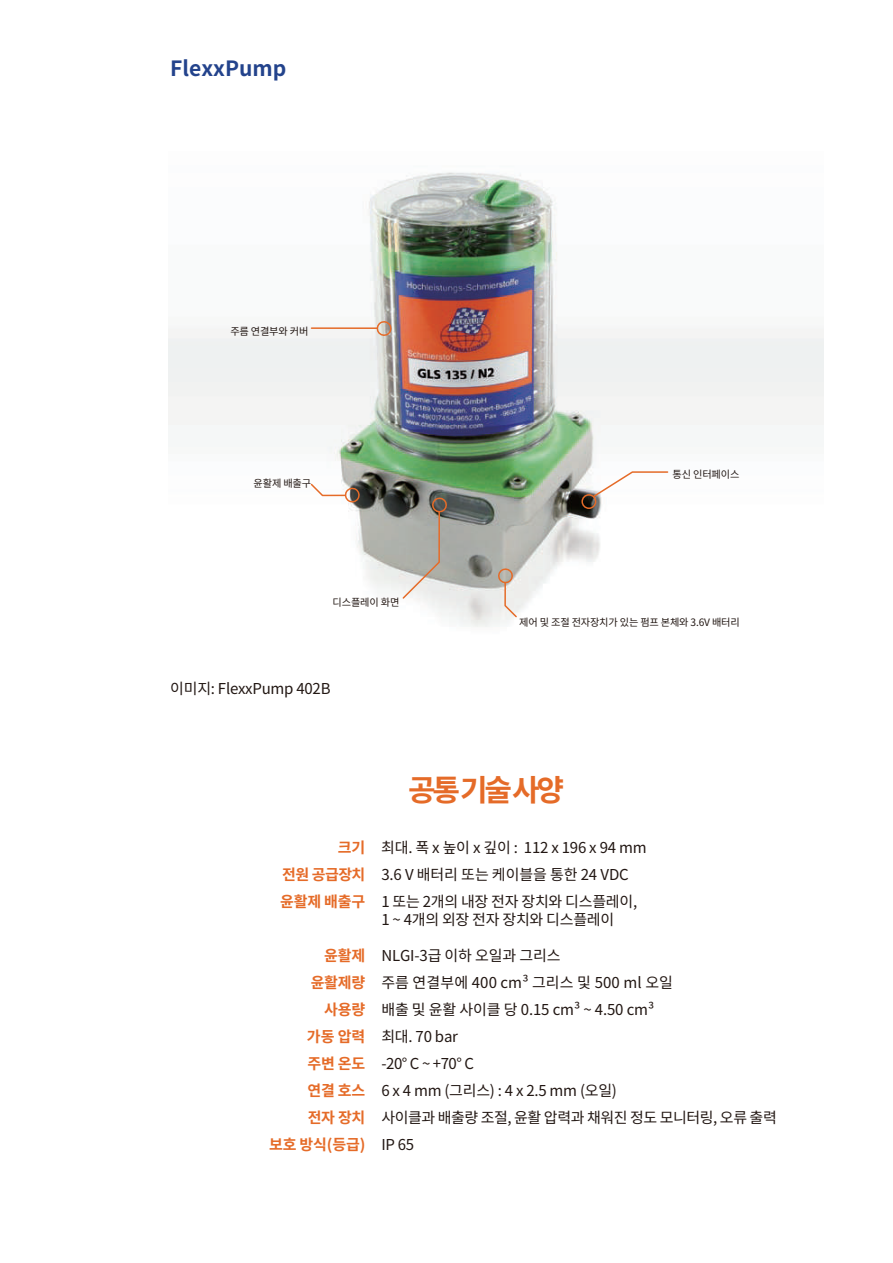
<style>
.page{position:relative;width:893px;height:1263px;background:#fff}
.page>*{position:absolute;margin:0;border:0;box-sizing:border-box;transform-origin:0 0}
.t1{font:700 30px "Noto Sans CJ Kkr";color:#e56b28}
.t2{font:700 21px "Noto Sans CJ Kkr";color:#23438c}
.t3{font:15px/27px "Noto Sans CJ Kkr";letter-spacing:-.015em;color:#221713}
.t4{font:700 15px/27px "Noto Sans CJ Kkr";letter-spacing:-.01em;color:#e56b28;text-align:justify}
.t5{font:10.2px "Noto Sans CJ Kkr";letter-spacing:-.02em;color:#221713}
</style>
<div class="page">
<img style="left:168px;top:172px;width:655px;height:455px">
<div style="left:581px;top:494px;width:15px;height:15px;border:2px solid #e56b28;border-radius:50%"></div>
<svg style="left:591px;top:471px;width:77px;height:27px"></svg>
<svg style="left:374px;top:319px;width:19px;height:17px"></svg>
<hr style="left:311px;top:327px;width:66px;height:2px;background:#e56b28">
<svg style="left:401px;top:495px;width:46px;height:105px;background:#aeaaa3"></svg>
<svg style="left:495px;top:566px;width:23px;height:53px"></svg>
<svg style="left:309px;top:482px;width:53px;height:23px"></svg>
<h2 class="t2" style="left:170px;top:57px;width:117px">FlexxPump</h2>
<p class="t5" style="left:230px;top:326px;width:79px">주름 연결부와 커버</p>
<p class="t5" style="left:253px;top:477px;width:59px">윤활제 배출구</p>
<p class="t5" style="left:672px;top:468px;width:68px">통신 인터페이스</p>
<p class="t5" style="left:332px;top:596px;width:68px">디스플레이 화면</p>
<p class="t3" style="left:170px;top:676px;width:162px">이미지: FlexxPump 402B</p>
<p class="t5" style="left:519px;top:616px;width:222px">제어 및 조절 전자장치가 있는 펌프 본체와 3.6V 배터리</p>
<h1 class="t1" style="left:408px;top:773px;width:157px">공통 기술 사양</h1>
<p class="t4" style="left:280px;top:835px;width:87px;text-indent:58px">크기 전원 공급장치 윤활제 배출구</p>
<p class="t4" style="left:269px;top:943px;width:98px;text-align:right">윤활제 윤활제량 사용량<br>가동 압력<br>주변 온도<br>연결 호스<br>전자 장치<br>보호 방식(등급)</p>
<p class="t3" style="left:381px;top:834px;width:267px">최대. 폭 x 높이 x 깊이 : 112 x 196 x 94 mm<br>3.6 V 배터리 또는 케이블을 통한 24 VDC<br>1 또는 2개의 내장 전자 장치와 디스플레이,</p>
<p class="t3" style="left:381px;top:906px;width:234px">1 ~ 4개의 외장 전자 장치와 디스플레이</p>
<p class="t3" style="left:381px;top:942px;width:397px">NLGI-3급 이하 오일과 그리스<br>주름 연결부에 400 cm³ 그리스 및 500 ml 오일<br>배출 및 윤활 사이클 당 0.15 cm³ ~ 4.50 cm³<br>최대. 70 bar<br>-20° C ~ +70° C<br>6 x 4 mm (그리스) : 4 x 2.5 mm (오일)<br>사이클과 배출량 조절, 윤활 압력과 채워진 정도 모니터링, 오류 출력<br>IP 65</p>
</div>
